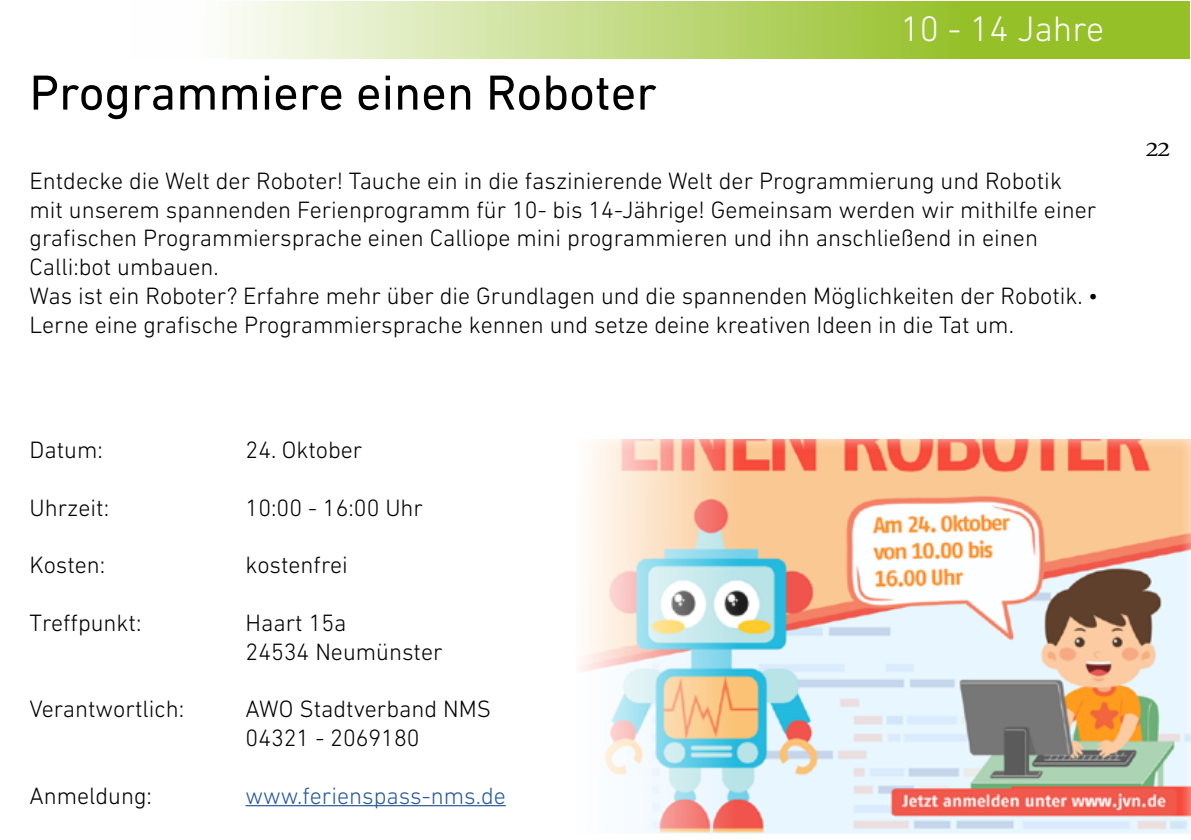
<style>
.page{position:relative;width:1191px;height:840px;background:#fff}
.page>*{position:absolute;margin:0;border:0;box-sizing:border-box;transform-origin:0 0}
.t1{font:50px "DIN Next LT Pro";color:#000}
.t2{font:300 36px "DIN Next LT Pro";color:#fff}
.t3{font:300 24px/28.8px "DIN Next LT Pro";color:#000}
.t4{font:300 24px "DIN Next LT Pro";color:#275b9b}
.t5{font:21px "Minion Pro";color:#000;scale:1.33 1}
</style>
<div class="page">
<hr style="left:245px;top:804px;width:261px;height:1px;background:#275b9b">
<svg style="left:227px;top:1px;width:963px;height:58px"></svg>
<div style="left:526px;top:438px;width:665px;height:401px;background:#fff;opacity:.75"></div>
<h1 class="t1" style="left:29px;top:64px;width:629px">Programmiere einen Roboter</h1>
<h2 class="t2" style="left:900px;top:8px;width:205px">10 - 14 Jahre</h2>
<p class="t3" style="left:29px;top:166px;width:1070px">Entdecke die Welt der Roboter! Tauche ein in die faszinierende Welt der Programmierung und Robotik mit unserem spannenden Ferienprogramm für 10- bis 14-Jährige! Gemeinsam werden wir mithilfe einer grafischen Programmiersprache einen Calliope mini programmieren und ihn anschließend in einen Calli:bot umbauen.<br>Was ist ein Roboter? Erfahre mehr über die Grundlagen und die spannenden Möglichkeiten der Robotik. • Lerne eine grafische Programmiersprache kennen und setze deine kreativen Ideen in die Tat um.</p>
<p class="t3" style="left:29px;top:435px;width:75px">Datum:</p>
<p class="t3" style="left:245px;top:435px;width:118px">24. Oktober</p>
<p class="t3" style="left:29px;top:492px;width:81px">Uhrzeit:</p>
<p class="t3" style="left:245px;top:492px;width:179px">10:00 - 16:00 Uhr</p>
<p class="t3" style="left:29px;top:550px;width:77px">Kosten:</p>
<p class="t3" style="left:245px;top:550px;width:104px">kostenfrei</p>
<p class="t3" style="left:29px;top:607px;width:113px">Treffpunkt:</p>
<p class="t3" style="left:245px;top:607px;width:199px">Haart 15a<br>24534 Neumünster</p>
<p class="t3" style="left:29px;top:694px;width:156px">Verantwortlich:</p>
<p class="t3" style="left:245px;top:694px;width:247px">AWO Stadtverband NMS<br>04321 - 2069180</p>
<p class="t3" style="left:29px;top:780px;width:124px">Anmeldung:</p>
<p class="t4" style="left:245px;top:781px;width:262px">www.ferienspass-nms.de</p>
<p class="t5" style="left:1145px;top:135px;width:20px">22</p>
</div>
